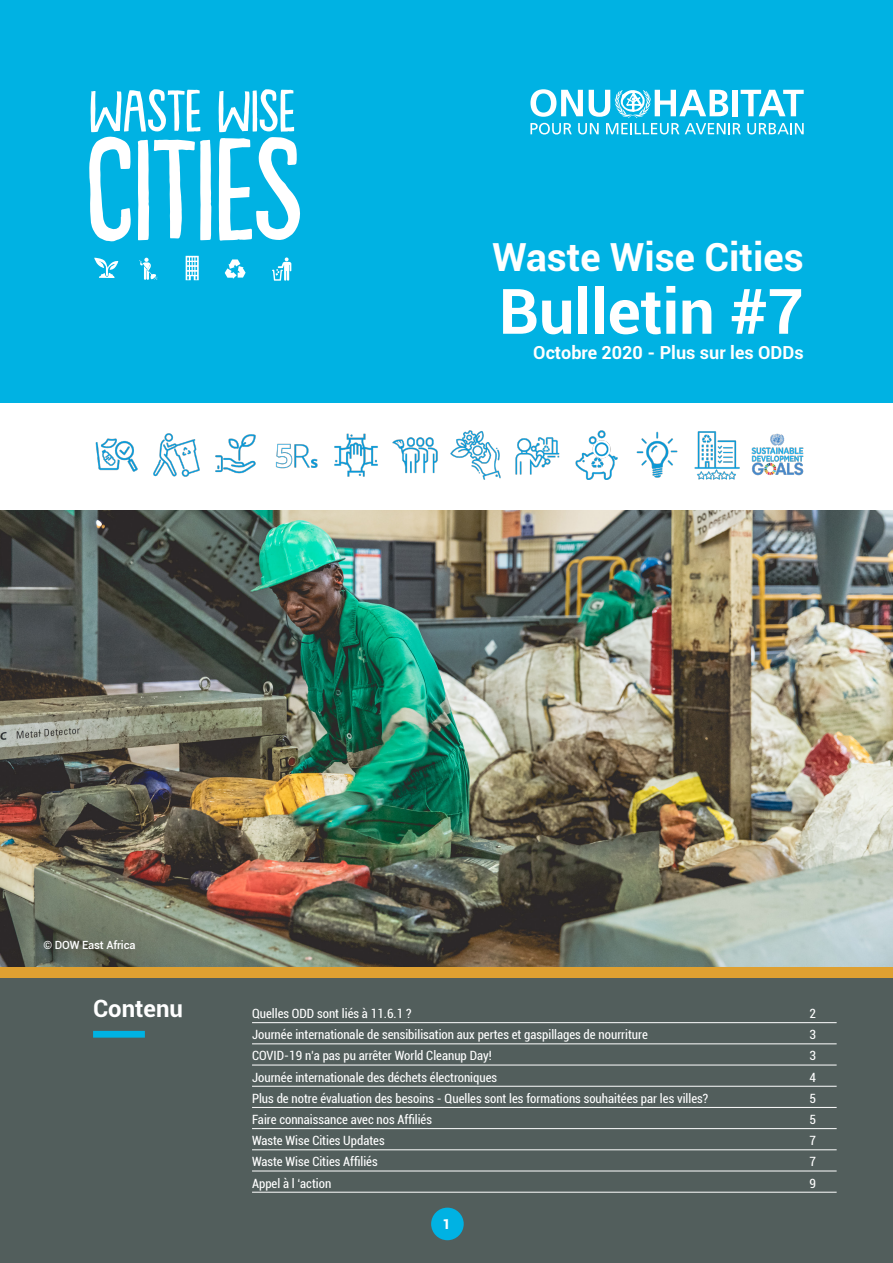
<style>
.page{position:relative;width:893px;height:1263px;background:#fff}
.page>*{position:absolute;margin:0;border:0;box-sizing:border-box;transform-origin:0 0}
.t1{font:700 62.7px "Roboto";color:#fff}
.t2{font:700 38.7px "Roboto";color:#fff}
.t3{font:700 23.85px "Roboto";color:#fff}
.t4{font:700 18px "Roboto";color:#fff}
.t5{font:900 13.5px "Roboto";color:#fff}
.t6{font:condensed 12.75px "Roboto";color:#fff}
.t7{font:500 11.25px "Roboto";letter-spacing:-.01em;color:#fff}
</style>
<div class="page">
<div style="left:0;top:978px;width:893px;height:285px;background:#525e5c"></div>
<div style="left:0;top:955px;width:893px;height:23px;background:#dea031"></div>
<div style="left:0;top:0;width:893px;height:402px;background:#00b2e3"></div>
<img style="left:95px;top:438px;width:43px;height:34px">
<img style="left:153px;top:433px;width:47px;height:44px">
<img style="left:215px;top:434px;width:41px;height:40px">
<img style="left:275px;top:443px;width:43px;height:26px">
<img style="left:334px;top:433px;width:44px;height:44px">
<img style="left:392px;top:437px;width:46px;height:37px">
<img style="left:450px;top:430px;width:51px;height:49px">
<img style="left:515px;top:437px;width:45px;height:38px">
<img style="left:575px;top:430px;width:43px;height:49px">
<img style="left:636px;top:431px;width:42px;height:47px">
<img style="left:694px;top:431px;width:46px;height:48px">
<img style="left:751px;top:433px;width:53px;height:43px">
<svg style="left:89px;top:89px;width:123px;height:152px"></svg>
<svg style="left:219px;top:89px;width:81px;height:152px"></svg>
<svg style="left:272px;top:257px;width:19px;height:24px"></svg>
<svg style="left:186px;top:256px;width:13px;height:24px"></svg>
<svg style="left:139px;top:258px;width:19px;height:22px"></svg>
<svg style="left:94px;top:258px;width:24px;height:20px"></svg>
<svg style="left:225px;top:259px;width:21px;height:20px"></svg>
<div style="left:93px;top:1031px;width:52px;height:7px;background:#00b2e3"></div>
<img style="left:0;top:510px;width:893px;height:457px">
<svg style="left:530px;top:89px;width:274px;height:46px"></svg>
<hr style="left:252px;top:1022px;width:585px;height:1px;background:#fff">
<hr style="left:252px;top:1043px;width:585px;height:1px;background:#fff">
<hr style="left:252px;top:1065px;width:585px;height:1px;background:#fff">
<hr style="left:252px;top:1086px;width:585px;height:1px;background:#fff">
<hr style="left:252px;top:1107px;width:585px;height:1px;background:#fff">
<hr style="left:252px;top:1128px;width:585px;height:1px;background:#fff">
<hr style="left:252px;top:1149px;width:585px;height:1px;background:#fff">
<hr style="left:252px;top:1170px;width:585px;height:1px;background:#fff">
<hr style="left:252px;top:1192px;width:585px;height:1px;background:#fff">
<div style="left:431px;top:1207px;width:33px;height:33px;background:#00b2e3;border-radius:50%"></div>
<p class="t2" style="left:493px;top:230px;width:313px">Waste Wise Cities</p>
<p class="t1" style="left:499px;top:267px;width:306px">Bulletin #7</p>
<p class="t4" style="left:533px;top:340px;width:272px">Octobre 2020 - Plus sur les ODDs</p>
<p class="t7" style="left:43px;top:937px;width:94px">© DOW East Africa</p>
<p class="t3" style="left:93px;top:991px;width:91px">Contenu</p>
<p class="t6" style="left:252px;top:1005px;width:161px">Quelles ODD sont liés à 11.6.1 ?</p>
<p class="t6" style="left:809px;top:1005px;width:8px">2</p>
<p class="t6" style="left:252px;top:1026px;width:397px">Journée internationale de sensibilisation aux pertes et gaspillages de nourriture</p>
<p class="t6" style="left:809px;top:1026px;width:8px">3</p>
<p class="t6" style="left:252px;top:1047px;width:241px">COVID-19 n’a pas pu arrêter World Cleanup Day!</p>
<p class="t6" style="left:809px;top:1047px;width:8px">3</p>
<p class="t6" style="left:252px;top:1068px;width:247px">Journée internationale des déchets électroniques</p>
<p class="t6" style="left:809px;top:1068px;width:8px">4</p>
<p class="t6" style="left:252px;top:1089px;width:458px">Plus de notre évaluation des besoins - Quelles sont les formations souhaitées par les villes?</p>
<p class="t6" style="left:809px;top:1089px;width:8px">5</p>
<p class="t6" style="left:252px;top:1110px;width:181px">Faire connaissance avec nos Affiliés</p>
<p class="t6" style="left:809px;top:1110px;width:8px">5</p>
<p class="t6" style="left:252px;top:1132px;width:134px">Waste Wise Cities Updates</p>
<p class="t6" style="left:809px;top:1132px;width:8px">7</p>
<p class="t6" style="left:252px;top:1153px;width:127px">Waste Wise Cities Affiliés</p>
<p class="t6" style="left:809px;top:1153px;width:8px">7</p>
<p class="t6" style="left:252px;top:1174px;width:81px">Appel à l ‘action</p>
<p class="t6" style="left:809px;top:1174px;width:8px">9</p>
<p class="t5" style="left:443px;top:1214px;width:9px">1</p>
</div>
